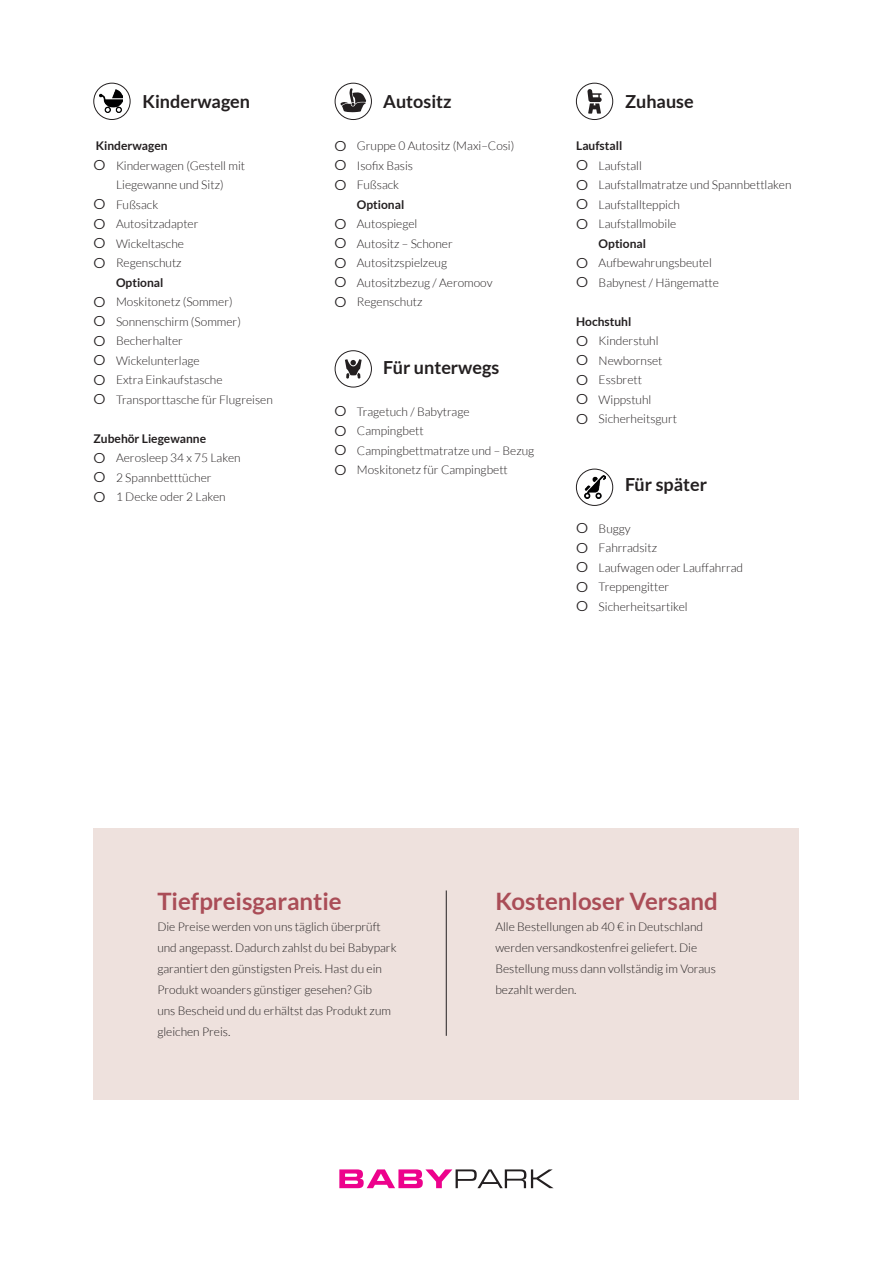
<style>
.page{position:relative;width:893px;height:1263px;background:#fff}
.page>*{position:absolute;margin:0;border:0;box-sizing:border-box;transform-origin:0 0}
.t1{font:700 24px "Lato";color:#aa4d57}
.t2{font:700 18px "Lato";color:#231f20}
.t3{font:300 12px/19.5px "Lato";color:#231f20}
.t4{font:700 12px "Lato";color:#231f20}
.s1{font-family:"Poppins";font-size:14.25px}
.s2{font-weight:700}
</style>
<div class="page">
<div style="left:94px;top:828px;width:705px;height:271px;background:#eee1dd"></div>
<svg style="left:335px;top:83px;width:36px;height:37px"></svg>
<svg style="left:340px;top:88px;width:26px;height:24px"></svg>
<div style="left:335px;top:83px;width:37px;height:37px;border:1px solid #231f20;border-radius:50%"></div>
<svg style="left:345px;top:359px;width:17px;height:20px"></svg>
<div style="left:335px;top:350px;width:37px;height:37px;border:1px solid #231f20;border-radius:50%"></div>
<svg style="left:587px;top:89px;width:15px;height:25px"></svg>
<div style="left:576px;top:83px;width:37px;height:37px;border:1px solid #231f20;border-radius:50%"></div>
<img style="left:584px;top:476px;width:21px;height:23px">
<div style="left:576px;top:469px;width:37px;height:37px;border:1px solid #231f20;border-radius:50%"></div>
<hr style="left:446px;top:890px;width:1px;height:146px;background:#231f20">
<svg style="left:339px;top:1169px;width:214px;height:19px"></svg>
<img style="left:99px;top:90px;width:23px;height:23px">
<div style="left:94px;top:83px;width:36px;height:37px;border:1px solid #231f20;border-radius:50%"></div>
<h2 class="t2" style="left:142px;top:91px;width:109px">Kinderwagen</h2>
<p class="t4" style="left:96px;top:139px;width:73px">Kinderwagen</p>
<p class="t3" style="left:94px;top:156px;width:153px"><span class="s1">O</span> Kinderwagen (Gestell mit</p>
<p class="t3" style="left:116px;top:175px;width:109px">Liegewanne und Sitz)</p>
<p class="t3" style="left:94px;top:195px;width:66px"><span class="s1">O</span> Fußsack</p>
<p class="t3" style="left:94px;top:214px;width:106px"><span class="s1">O</span> Autositzadapter</p>
<p class="t3" style="left:94px;top:234px;width:92px"><span class="s1">O</span> Wickeltasche</p>
<p class="t3" style="left:94px;top:253px;width:90px"><span class="s1">O</span> Regenschutz</p>
<p class="t4" style="left:116px;top:275px;width:49px">Optional</p>
<p class="t3" style="left:94px;top:292px;width:141px"><span class="s1">O</span> Moskitonetz (Sommer)</p>
<p class="t3" style="left:94px;top:312px;width:149px"><span class="s1">O</span> Sonnenschirm (Sommer)</p>
<p class="t3" style="left:94px;top:331px;width:91px"><span class="s1">O</span> Becherhalter</p>
<p class="t3" style="left:94px;top:351px;width:108px"><span class="s1">O</span> Wickelunterlage</p>
<p class="t3" style="left:94px;top:370px;width:131px"><span class="s1">O</span> Extra Einkaufstasche</p>
<p class="t3" style="left:94px;top:390px;width:181px"><span class="s1">O</span> Transporttasche für Flugreisen</p>
<p class="t3" style="left:94px;top:429px;width:149px"><span class="s2">Zubehör Liegewanne<br></span><span class="s1">O</span> Aerosleep 34 x 75 Laken<br><span class="s1">O</span> 2 Spannbetttücher<br><span class="s1">O</span> 1 Decke oder 2 Laken</p>
<h2 class="t2" style="left:383px;top:91px;width:70px">Autositz</h2>
<p class="t3" style="left:334px;top:136px;width:182px"><span class="s1">O</span> Gruppe 0 Autositz (Maxi–Cosi)</p>
<p class="t3" style="left:334px;top:156px;width:80px"><span class="s1">O</span> Isofix Basis</p>
<p class="t3" style="left:334px;top:175px;width:66px"><span class="s1">O</span> Fußsack</p>
<p class="t4" style="left:357px;top:197px;width:49px">Optional</p>
<p class="t3" style="left:334px;top:214px;width:85px"><span class="s1">O</span> Autospiegel</p>
<p class="t3" style="left:334px;top:234px;width:120px"><span class="s1">O</span> Autositz – Schoner</p>
<p class="t3" style="left:334px;top:253px;width:114px"><span class="s1">O</span> Autositzspielzeug</p>
<p class="t3" style="left:334px;top:273px;width:160px"><span class="s1">O</span> Autositzbezug / Aeromoov</p>
<p class="t3" style="left:334px;top:292px;width:90px"><span class="s1">O</span> Regenschutz</p>
<h2 class="t2" style="left:383px;top:357px;width:118px">Für unterwegs</h2>
<p class="t3" style="left:334px;top:402px;width:201px"><span class="s1">O</span> Tragetuch / Babytrage<br><span class="s1">O</span> Campingbett<br><span class="s1">O</span> Campingbettmatratze und – Bezug<br><span class="s1">O</span> Moskitonetz für Campingbett</p>
<h2 class="t2" style="left:625px;top:91px;width:70px">Zuhause</h2>
<p class="t4" style="left:576px;top:139px;width:48px">Laufstall</p>
<p class="t3" style="left:576px;top:156px;width:67px"><span class="s1">O</span> Laufstall</p>
<p class="t3" style="left:576px;top:175px;width:217px"><span class="s1">O</span> Laufstallmatratze und Spannbettlaken</p>
<p class="t3" style="left:576px;top:195px;width:105px"><span class="s1">O</span> Laufstallteppich</p>
<p class="t3" style="left:576px;top:214px;width:102px"><span class="s1">O</span> Laufstallmobile</p>
<p class="t4" style="left:599px;top:236px;width:49px">Optional</p>
<p class="t3" style="left:576px;top:253px;width:137px"><span class="s1">O</span> Aufbewahrungsbeutel</p>
<p class="t3" style="left:576px;top:273px;width:144px"><span class="s1">O</span> Babynest / Hängematte</p>
<p class="t3" style="left:576px;top:312px;width:102px"><span class="s2">Hochstuhl<br></span><span class="s1">O</span> Kinderstuhl<br><span class="s1">O</span> Newbornset<br><span class="s1">O</span> Essbrett<br><span class="s1">O</span> Wippstuhl<br><span class="s1">O</span> Sicherheitsgurt</p>
<h2 class="t2" style="left:625px;top:474px;width:83px">Für später</h2>
<p class="t3" style="left:576px;top:519px;width:168px"><span class="s1">O</span> Buggy<br><span class="s1">O</span> Fahrradsitz<br><span class="s1">O</span> Laufwagen oder Lauffahrrad<br><span class="s1">O</span> Treppengitter<br><span class="s1">O</span> Sicherheitsartikel</p>
<h1 class="t1" style="left:157px;top:887px;width:186px">Tiefpreisgarantie</h1>
<p class="t3" style="left:157px;top:916px;width:241px;line-height:21px">Die Preise werden von uns täglich überprüft und angepasst. Dadurch zahlst du bei Babypark garantiert den günstigsten Preis. Hast du ein Produkt woanders günstiger gesehen? Gib<br>uns Bescheid und du erhältst das Produkt zum gleichen Preis.</p>
<h1 class="t1" style="left:495px;top:887px;width:224px">Kostenloser Versand</h1>
<p class="t3" style="left:495px;top:916px;width:222px;line-height:21px">Alle Bestellungen ab 40 € in Deutschland werden versandkostenfrei geliefert. Die Bestellung muss dann vollständig im Voraus bezahlt werden.</p>
</div>
